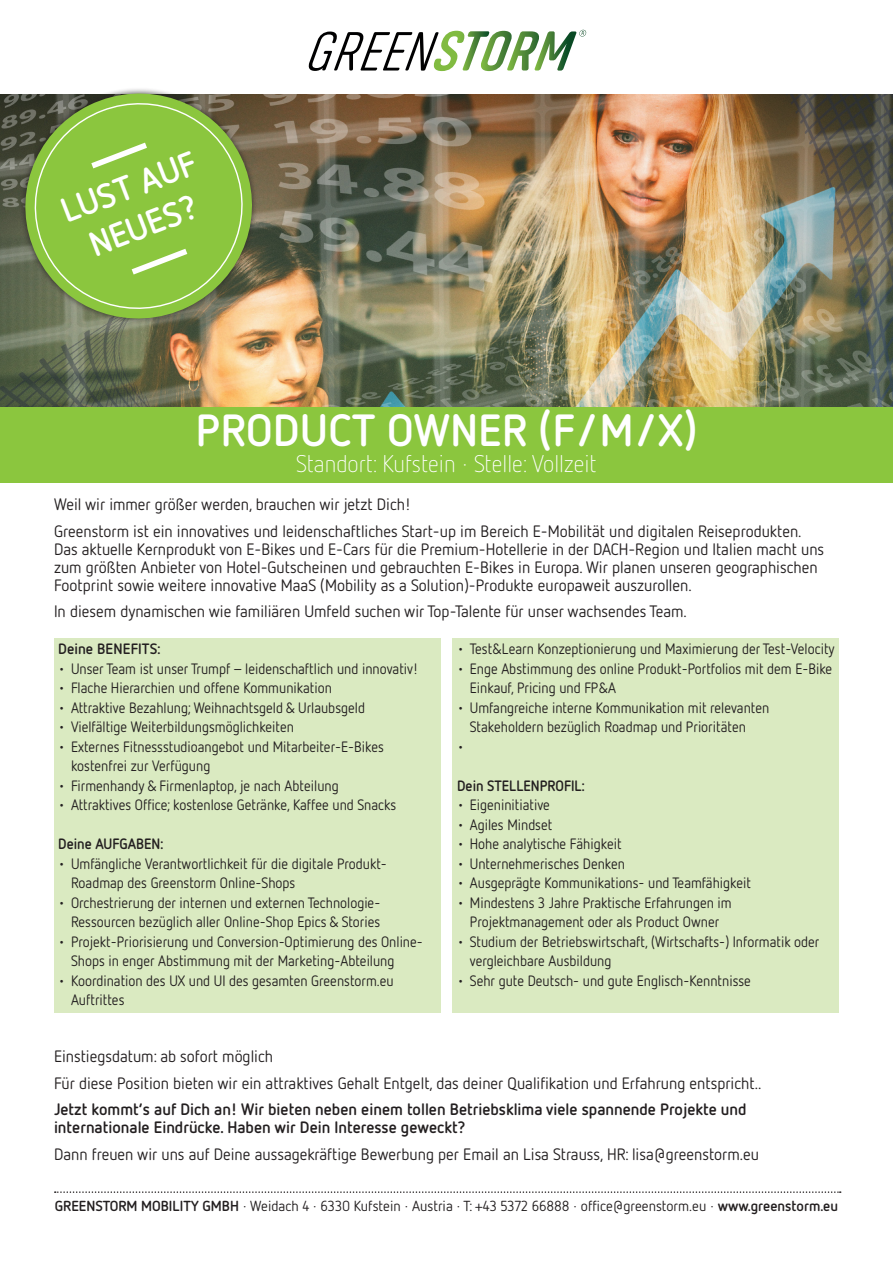
<style>
.page{position:relative;width:893px;height:1263px;background:#fff}
.page>*{position:absolute;margin:0;border:0;box-sizing:border-box;transform-origin:0 0}
.t1{font:700 45px "Netto OT";letter-spacing:.01em;color:#fff}
.t2{font:700 34.35px "Netto OT";color:#fff}
.t3{font:300 24px "Netto OT";color:#fff}
.t4{font:16.5px/18px "Netto OT";color:#231f20}
.t5{font:700 16.5px/18px "Netto OT";color:#231f20}
.t6{font:15px/19.5px "Netto OT";color:#231f20;scale:.96 1}
.t7{font:700 15px "Netto OT";color:#231f20;scale:.96 1}
.t8{font:700 15px "Netto OT";color:#231f20}
.t9{font:14.55px "Netto OT";color:#231f20}
.s1{font-weight:700}
</style>
<div class="page">
<img style="left:0;top:94px;width:893px;height:313px">
<svg style="left:55px;top:1191px;width:786px;height:2px"></svg>
<div style="left:54px;top:638px;width:386px;height:24px;background:#daeac1"></div>
<div style="left:54px;top:658px;width:386px;height:23px;background:#daeac1"></div>
<div style="left:54px;top:677px;width:386px;height:24px;background:#daeac1"></div>
<div style="left:54px;top:697px;width:386px;height:23px;background:#daeac1"></div>
<div style="left:54px;top:716px;width:386px;height:24px;background:#daeac1"></div>
<div style="left:54px;top:736px;width:386px;height:43px;background:#daeac1"></div>
<div style="left:54px;top:775px;width:386px;height:23px;background:#daeac1"></div>
<div style="left:54px;top:794px;width:386px;height:24px;background:#daeac1"></div>
<div style="left:54px;top:814px;width:386px;height:23px;background:#daeac1"></div>
<div style="left:54px;top:833px;width:386px;height:24px;background:#daeac1"></div>
<div style="left:54px;top:853px;width:386px;height:43px;background:#daeac1"></div>
<div style="left:54px;top:892px;width:386px;height:43px;background:#daeac1"></div>
<div style="left:54px;top:931px;width:386px;height:43px;background:#daeac1"></div>
<div style="left:54px;top:970px;width:386px;height:43px;background:#daeac1"></div>
<div style="left:453px;top:638px;width:386px;height:24px;background:#daeac1"></div>
<div style="left:453px;top:658px;width:386px;height:43px;background:#daeac1"></div>
<div style="left:453px;top:697px;width:386px;height:43px;background:#daeac1"></div>
<div style="left:453px;top:736px;width:386px;height:23px;background:#daeac1"></div>
<div style="left:453px;top:755px;width:386px;height:24px;background:#daeac1"></div>
<div style="left:453px;top:775px;width:386px;height:23px;background:#daeac1"></div>
<div style="left:453px;top:794px;width:386px;height:24px;background:#daeac1"></div>
<div style="left:453px;top:814px;width:386px;height:23px;background:#daeac1"></div>
<div style="left:453px;top:833px;width:386px;height:24px;background:#daeac1"></div>
<div style="left:453px;top:853px;width:386px;height:23px;background:#daeac1"></div>
<div style="left:453px;top:872px;width:386px;height:24px;background:#daeac1"></div>
<div style="left:453px;top:892px;width:386px;height:43px;background:#daeac1"></div>
<div style="left:453px;top:931px;width:386px;height:43px;background:#daeac1"></div>
<div style="left:453px;top:970px;width:386px;height:43px;background:#daeac1"></div>
<div style="left:0;top:407px;width:893px;height:75px;background:#8bc63e"></div>
<svg style="left:309px;top:30px;width:277px;height:41px"></svg>
<svg style="left:9px;top:89px;width:259px;height:245px;background:#7e7960"></svg>
<svg style="left:22px;top:90px;width:233px;height:232px;background:#86ae49"></svg>
<svg style="left:132px;top:249px;width:55px;height:25px"></svg>
<svg style="left:91px;top:143px;width:56px;height:25px"></svg>
<p class="t2" style="left:55px;top:192px;width:143px;rotate:-21deg">LUST AUF</p>
<p class="t2" style="left:83px;top:225px;width:114px;rotate:-21deg">NEUES?</p>
<p class="t1" style="left:196px;top:402px;width:503px">PRODUCT OWNER (F/M/X)</p>
<p class="t3" style="left:296px;top:449px;width:302px">Standort: Kufstein · Stelle: Vollzeit</p>
<p class="t4" style="left:54px;top:495px;width:358px">Weil wir immer größer werden, brauchen wir jetzt Dich!</p>
<p class="t4" style="left:54px;top:522px;width:772px">Greenstorm ist ein innovatives und leidenschaftliches Start-up im Bereich E-Mobilität und digitalen Reiseprodukten.<br>Das aktuelle Kernprodukt von E-Bikes und E-Cars für die Premium-Hotellerie in der DACH-Region und Italien macht uns zum größten Anbieter von Hotel-Gutscheinen und gebrauchten E-Bikes in Europa. Wir planen unseren geographischen Footprint sowie weitere innovative MaaS (Mobility as a Solution)-Produkte europaweit auszurollen.</p>
<p class="t4" style="left:54px;top:602px;width:634px">In diesem dynamischen wie familiären Umfeld suchen wir Top-Talente für unser wachsendes Team.</p>
<p class="t8" style="left:58px;top:639px;width:104px">Deine BENEFITS:</p>
<p class="t6" style="left:58px;top:658px;width:376px">• Unser Team ist unser Trumpf – leidenschaftlich und innovativ!</p>
<p class="t6" style="left:58px;top:678px;width:287px">• Flache Hierarchien und offene Kommunikation</p>
<p class="t6" style="left:58px;top:697px;width:321px">• Attraktive Bezahlung; Weihnachtsgeld &amp; Urlaubsgeld</p>
<p class="t6" style="left:58px;top:717px;width:247px">• Vielfältige Weiterbildungsmöglichkeiten</p>
<p class="t6" style="left:71px;top:736px;width:327px;text-indent:-13px">• Externes Fitnessstudioangebot und Mitarbeiter-E-Bikes kostenfrei zur Verfügung</p>
<p class="t6" style="left:58px;top:775px;width:294px">• Firmenhandy &amp; Firmenlaptop, je nach Abteilung</p>
<p class="t6" style="left:58px;top:795px;width:354px">• Attraktives Office; kostenlose Getränke, Kaffee und Snacks</p>
<p class="t7" style="left:58px;top:834px;width:111px">Deine AUFGABEN:</p>
<p class="t6" style="left:71px;top:853px;width:330px;text-indent:-13px">• Umfängliche Verantwortlichkeit für die digitale Produkt-<br>Roadmap des Greenstorm Online-Shops</p>
<p class="t6" style="left:58px;top:892px;width:337px;text-align:right">• Orchestrierung der internen und externen Technologie-<br>Ressourcen bezüglich aller Online-Shop Epics &amp; Stories</p>
<p class="t6" style="left:71px;top:931px;width:368px;text-indent:-13px">• Projekt-Priorisierung und Conversion-Optimierung des Online-<br>Shops in enger Abstimmung mit der Marketing-Abteilung</p>
<p class="t6" style="left:71px;top:970px;width:338px;text-indent:-13px">• Koordination des UX und UI des gesamten Greenstorm.eu<br>Auftrittes</p>
<p class="t6" style="left:457px;top:639px;width:395px">• Test&amp;Learn Konzeptionierung und Maximierung der Test-Velocity</p>
<p class="t6" style="left:470px;top:658px;width:379px;text-indent:-13px">• Enge Abstimmung des online Produkt-Portfolios mit dem E-Bike<br>Einkauf, Pricing und FP&amp;A</p>
<p class="t6" style="left:470px;top:697px;width:313px;text-indent:-13px">• Umfangreiche interne Kommunikation mit relevanten<br>Stakeholdern bezüglich Roadmap und Prioritäten</p>
<p class="t6" style="left:457px;top:736px;width:9px">•</p>
<p class="t7" style="left:457px;top:776px;width:134px">Dein STELLENPROFIL:</p>
<p class="t6" style="left:457px;top:795px;width:98px">• Eigeninitiative</p>
<p class="t6" style="left:457px;top:814px;width:101px">• Agiles Mindset</p>
<p class="t6" style="left:457px;top:834px;width:173px">• Hohe analytische Fähigkeit</p>
<p class="t6" style="left:457px;top:853px;width:176px">• Unternehmerisches Denken</p>
<p class="t6" style="left:457px;top:873px;width:308px">• Ausgeprägte Kommunikations- und Teamfähigkeit</p>
<p class="t6" style="left:457px;top:892px;width:287px;text-align:center">• Mindestens 3 Jahre Praktische Erfahrungen im<br>Projektmanagement oder als Product Owner</p>
<p class="t6" style="left:470px;top:931px;width:366px;text-indent:-13px">• Studium der Betriebswirtschaft, (Wirtschafts-) Informatik oder vergleichbare Ausbildung</p>
<p class="t6" style="left:457px;top:970px;width:308px">• Sehr gute Deutsch- und gute Englisch-Kenntnisse</p>
<p class="t4" style="left:54px;top:1047px;width:221px">Einstiegsdatum: ab sofort möglich</p>
<p class="t4" style="left:54px;top:1073px;width:709px">Für diese Position bieten wir ein attraktives Gehalt Entgelt, das deiner Qualifikation und Erfahrung entspricht..</p>
<p class="t5" style="left:54px;top:1100px;width:694px">Jetzt kommt’s auf Dich an! Wir bieten neben einem tollen Betriebsklima viele spannende Projekte und internationale Eindrücke. Haben wir Dein Interesse geweckt?</p>
<p class="t4" style="left:54px;top:1144px;width:707px">Dann freuen wir uns auf Deine aussagekräftige Bewerbung per Email an Lisa Strauss, HR: lisa@greenstorm.eu</p>
<p class="t9" style="left:55px;top:1196px;width:785px"><span class="s1">GREENSTORM MOBILITY GMBH</span> · Weidach 4 · 6330 Kufstein · Austria · T: +43 5372 66888 · office@greenstorm.eu · <span class="s1">www.greenstorm.eu</span></p>
</div>
